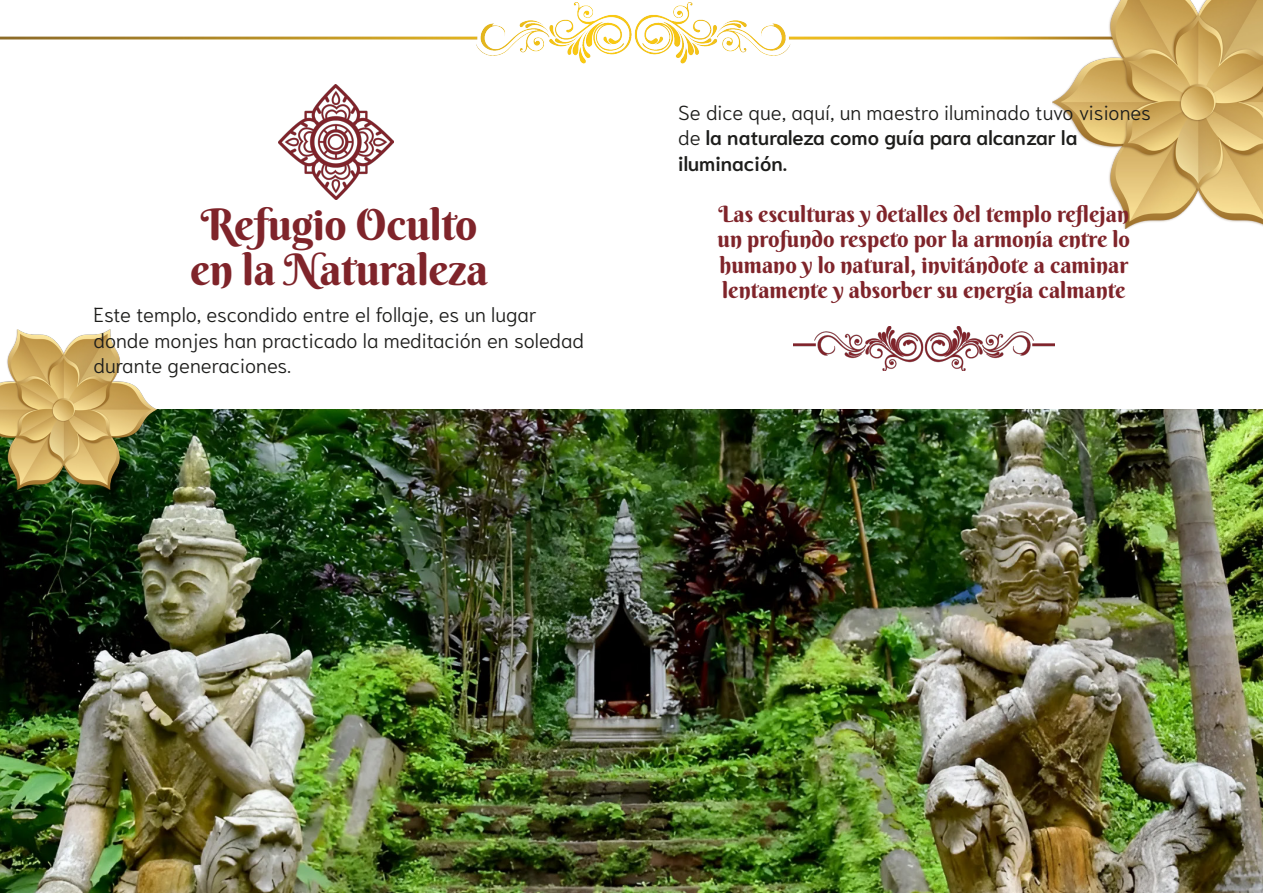
<style>
.page{position:relative;width:1263px;height:893px;background:#fff}
.page>*{position:absolute;margin:0;border:0;box-sizing:border-box;transform-origin:0 0}
.Títulos_lugares{font:43.5px/45px "Berkshire Swash";letter-spacing:-.01em;color:#7f242a}
.Destacados{font:22.5px/25.5px "Berkshire Swash";color:#7f242a;text-align:justify}
.Textos{font:300 20.25px/25.5px "Niramit";color:#1d1d1b}
.s1{font-weight:600}
</style>
<div class="page">
<img style="left:0;top:2px;width:1129px;height:369px">
<img style="left:0;top:409px;width:1263px;height:484px">
<img style="left:0;top:329px;width:156px;height:160px">
<img style="left:1052px;top:0;width:211px;height:228px">
<img style="left:279px;top:85px;width:115px;height:115px">
<img style="left:793px;top:326px;width:261px;height:44px">
<p class="Títulos_lugares" style="left:190px;top:202px;width:299px">Refugio Oculto en la Naturaleza</p>
<p class="Textos" style="left:94px;top:302px;width:492px">Este templo, escondido entre el follaje, es un lugar donde monjes han practicado la meditación en soledad durante generaciones.</p>
<p class="Textos" style="left:678px;top:99px;width:474px">Se dice que, aquí, un maestro iluminado tuvo visiones de <span class="s1">la naturaleza como guía para alcanzar la iluminación.</span></p>
<p class="Destacados" style="left:717px;top:201px;width:414px">Las esculturas y detalles del templo reflejan un profundo respeto por la armonía entre lo humano y lo natural, invitándote a caminar lentamente y absorber su energía calmante</p>
</div>
